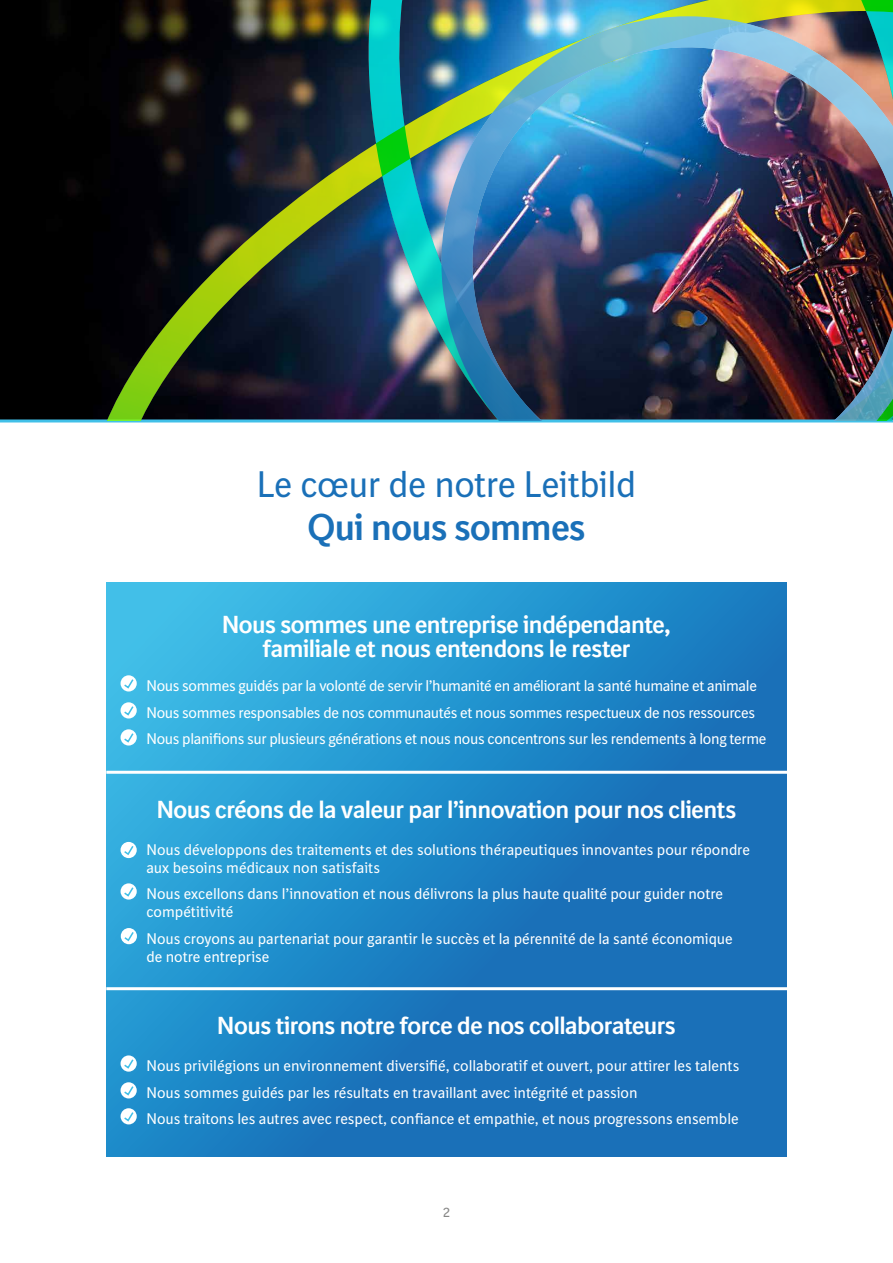
<style>
.page{position:relative;width:893px;height:1263px;background:#fff}
.page>*{position:absolute;margin:0;border:0;box-sizing:border-box;transform-origin:0 0}
.t1{font:36px "BI Sans NEXT";letter-spacing:-.015em;color:#1a70b8}
.t2{font:700 36px "BI Sans NEXT";letter-spacing:-.015em;color:#1a70b8}
.t3{font:700 24px/24px "BI Sans NEXT";letter-spacing:-.02em;color:#fff;text-align:center}
.t4{font:15px/18px "BI Sans NEXT";letter-spacing:-.005em;color:#fff}
.t5{font:15px/26.5px "BI Sans NEXT";letter-spacing:-.025em;color:#fff}
.t6{font:13.5px "BI Sans NEXT";color:#878786}
</style>
<div class="page">
<svg style="left:106px;top:582px;width:681px;height:575px;background:#2187c7"></svg>
<hr style="left:106px;top:771px;width:682px;height:3px;background:#fff">
<hr style="left:106px;top:987px;width:682px;height:3px;background:#fff">
<div style="left:0;top:0;width:71px;height:419px;background:#000"></div>
<hr style="left:0;top:419px;width:893px;height:3px;background:#42c0e8">
<img style="left:71px;top:0;width:822px;height:421px">
<img style="left:415px;top:16px;width:478px;height:405px">
<svg style="left:121px;top:842px;width:16px;height:16px"></svg>
<svg style="left:123px;top:844px;width:12px;height:12px"></svg>
<svg style="left:121px;top:883px;width:16px;height:16px"></svg>
<svg style="left:123px;top:886px;width:12px;height:12px"></svg>
<svg style="left:121px;top:928px;width:16px;height:16px"></svg>
<svg style="left:123px;top:930px;width:12px;height:12px"></svg>
<svg style="left:121px;top:1055px;width:16px;height:17px"></svg>
<svg style="left:123px;top:1058px;width:12px;height:12px"></svg>
<svg style="left:121px;top:1082px;width:16px;height:16px"></svg>
<svg style="left:123px;top:1084px;width:12px;height:13px"></svg>
<svg style="left:121px;top:1108px;width:16px;height:16px"></svg>
<svg style="left:123px;top:1110px;width:12px;height:12px"></svg>
<svg style="left:121px;top:675px;width:16px;height:16px"></svg>
<svg style="left:123px;top:677px;width:12px;height:13px"></svg>
<svg style="left:121px;top:702px;width:16px;height:16px"></svg>
<svg style="left:123px;top:704px;width:12px;height:13px"></svg>
<svg style="left:121px;top:729px;width:16px;height:16px"></svg>
<svg style="left:123px;top:732px;width:12px;height:12px"></svg>
<h1 class="t1" style="left:257px;top:464px;width:381px">Le cœur de notre Leitbild</h1>
<h1 class="t2" style="left:308px;top:506px;width:279px">Qui nous sommes</h1>
<h2 class="t3" style="left:222px;top:612px;width:450px">Nous sommes une entreprise indépendante, familiale et nous entendons le rester</h2>
<p class="t5" style="left:146px;top:673px;width:621px">Nous sommes guidés par la volonté de servir l’humanité en améliorant la santé humaine et animale<br>Nous sommes responsables de nos communautés et nous sommes respectueux de nos ressources<br>Nous planifions sur plusieurs générations et nous nous concentrons sur les rendements à long terme</p>
<h2 class="t3" style="left:157px;top:797px;width:581px">Nous créons de la valeur par l’innovation pour nos clients</h2>
<p class="t4" style="left:146px;top:841px;width:605px">Nous développons des traitements et des solutions thérapeutiques innovantes pour répondre aux besoins médicaux non satisfaits</p>
<p class="t4" style="left:146px;top:885px;width:578px">Nous excellons dans l’innovation et nous délivrons la plus haute qualité pour guider notre compétitivité</p>
<p class="t4" style="left:146px;top:930px;width:588px">Nous croyons au partenariat pour garantir le succès et la pérennité de la santé économique de notre entreprise</p>
<h2 class="t3" style="left:217px;top:1013px;width:460px">Nous tirons notre force de nos collaborateurs</h2>
<p class="t4" style="left:146px;top:1053px;width:595px;line-height:26.5px">Nous privilégions un environnement diversifié, collaboratif et ouvert, pour attirer les talents<br>Nous sommes guidés par les résultats en travaillant avec intégrité et passion<br>Nous traitons les autres avec respect, confiance et empathie, et nous progressons ensemble</p>
<p class="t6" style="left:443px;top:1204px;width:9px">2</p>
</div>
